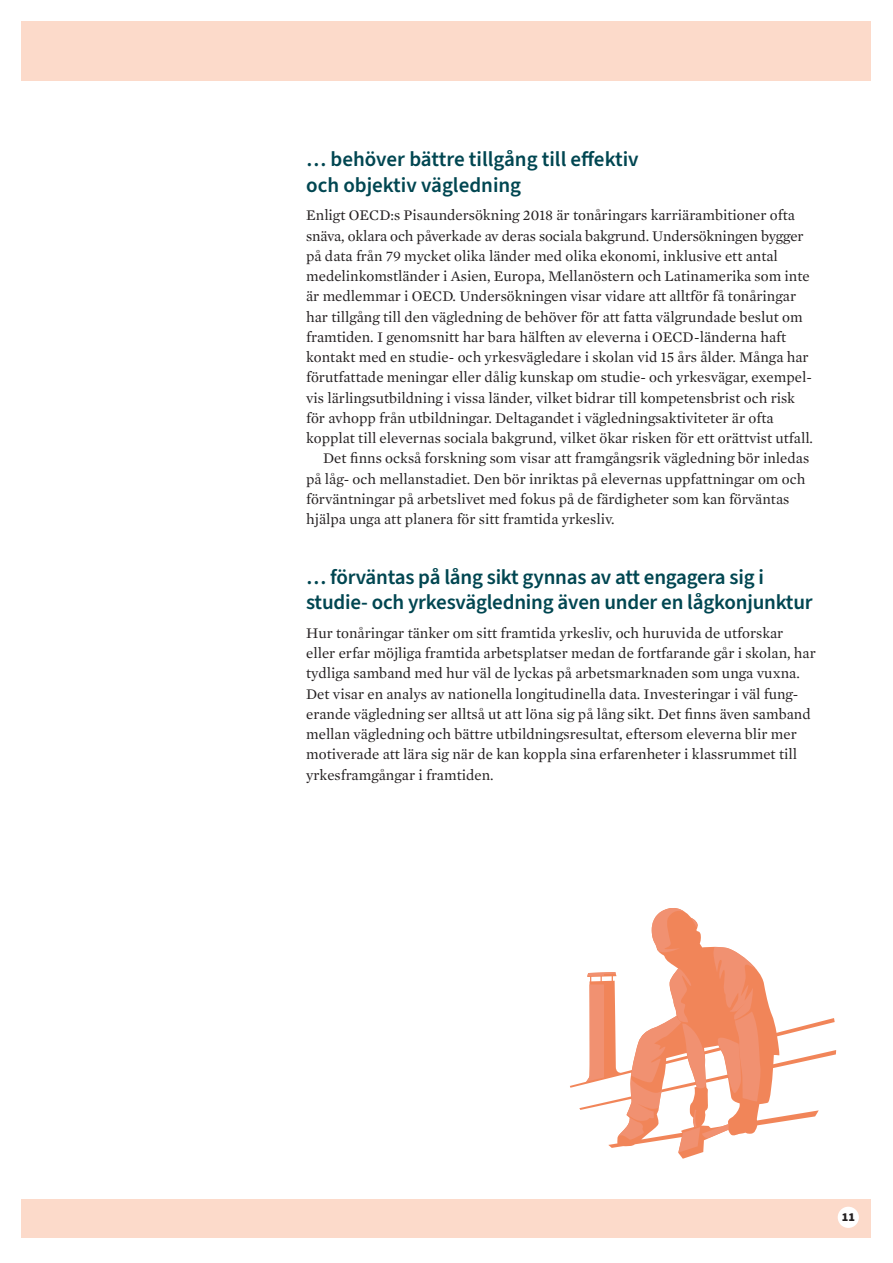
<style>
.page{position:relative;width:893px;height:1263px;background:#fff}
.page>*{position:absolute;margin:0;border:0;box-sizing:border-box;transform-origin:0 0}
.t1{font:600 21px/25.5px "Source Sans Pro";letter-spacing:-.01em;color:#004651}
.Brödtext{font:15px/20.2px "Mercury Text G1";color:#231f20}
.t2{font:900 12.15px "Source Sans Pro";color:#231f20}
</style>
<div class="page">
<div style="left:21px;top:1199px;width:849px;height:38px;background:#fcdaca"></div>
<div style="left:838px;top:1207px;width:21px;height:21px;background:#fff;border-radius:50%"></div>
<div style="left:21px;top:21px;width:849px;height:60px;background:#fcdaca"></div>
<svg style="left:570px;top:974px;width:266px;height:185px"></svg>
<svg style="left:586px;top:908px;width:174px;height:244px"></svg>
<h2 class="t1" style="left:306px;top:147px;width:334px">… behöver bättre tillgång till effektiv och objektiv vägledning</h2>
<p class="Brödtext" style="left:306px;top:204px;width:508px">Enligt OECD:s Pisaundersökning 2018 är tonåringars karriärambitioner ofta snäva, oklara och påverkade av deras sociala bakgrund. Undersökningen bygger på data från 79 mycket olika länder med olika ekonomi, inklusive ett antal medelinkomstländer i Asien, Europa, Mellanöstern och Latinamerika som inte är medlemmar i OECD. Undersökningen visar vidare att alltför få tonåringar har tillgång till den vägledning de behöver för att fatta välgrundade beslut om framtiden. I genomsnitt har bara hälften av eleverna i OECD-länderna haft kontakt med en studie- och yrkesvägledare i skolan vid 15 års ålder. Många har förutfattade meningar eller dålig kunskap om studie- och yrkesvägar, exempel&shy;vis lärlingsutbildning i vissa länder, vilket bidrar till kompetensbrist och risk för avhopp från utbildningar. Deltagandet i vägledningsaktiviteter är ofta kopplat till elevernas sociala bakgrund, vilket ökar risken för ett orättvist utfall.</p>
<p class="Brödtext" style="left:306px;top:447px;width:504px;text-indent:17px">Det finns också forskning som visar att framgångsrik vägledning bör inledas på låg- och mellanstadiet. Den bör inriktas på elevernas uppfattningar om och förväntningar på arbetslivet med fokus på de färdigheter som kan förväntas hjälpa unga att planera för sitt framtida yrkesliv.</p>
<h2 class="t1" style="left:306px;top:565px;width:508px">… förväntas på lång sikt gynnas av att engagera sig i studie- och yrkesvägledning även under en lågkonjunktur</h2>
<p class="Brödtext" style="left:306px;top:622px;width:511px">Hur tonåringar tänker om sitt framtida yrkesliv, och huruvida de utforskar eller erfar möjliga framtida arbetsplatser medan de fortfarande går i skolan, har tydliga samband med hur väl de lyckas på arbetsmarknaden som unga vuxna.<br>Det visar en analys av nationella longitudinella data. Investeringar i väl fung&shy;erande vägledning ser alltså ut att löna sig på lång sikt. Det finns även samband mellan vägledning och bättre utbildningsresultat, eftersom eleverna blir mer motiverade att lära sig när de kan koppla sina erfarenheter i klassrummet till yrkesframgångar i framtiden.</p>
<p class="t2" style="left:842px;top:1208px;width:15px">11</p>
</div>
